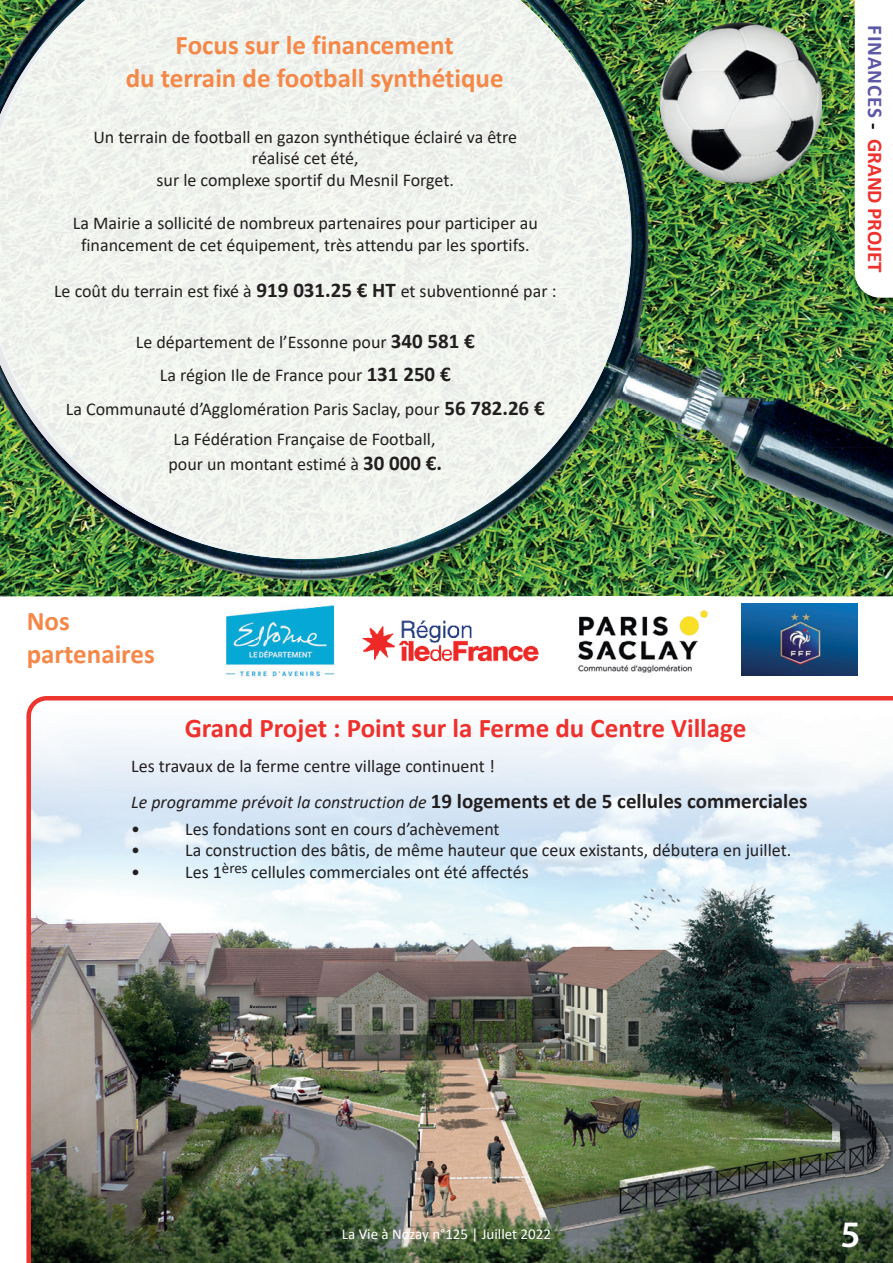
<style>
.page{position:relative;width:893px;height:1263px;background:#fff}
.page>*{position:absolute;margin:0;border:0;box-sizing:border-box;transform-origin:0 0}
.t1{font:600 37.5px "Myriad Pro";color:#fff}
.t2{font:700 27px/32.4px "Calibri";color:#f58848;text-align:center}
.t3{font:700 27px "Calibri";color:#ee312c}
.t4{font:700 21px "Calibri";color:#231f20}
.t5{font:700 21px "Calibri";color:#ee312c}
.t6{font:18px/21.6px "Calibri";color:#231f20;text-align:center}
.t7{font:15px "Calibri";color:#fff}
.s1{font-weight:700;font-size:21px}
.s2{font-weight:400;font-style:italic;font-size:18px}
.s3{color:#5d58a5}
.s4{color:#000001}
</style>
<div class="page">
<img style="left:26px;top:696px;width:867px;height:567px">
<img style="left:0;top:596px;width:566px;height:1px">
<img style="left:579px;top:0;width:271px;height:49px">
<img style="left:720px;top:596px;width:173px;height:8px">
<img style="left:0;top:458px;width:158px;height:138px">
<img style="left:158px;top:559px;width:105px;height:37px">
<img style="left:263px;top:547px;width:630px;height:49px">
<img style="left:481px;top:498px;width:412px;height:49px">
<img style="left:543px;top:448px;width:350px;height:50px">
<img style="left:631px;top:398px;width:262px;height:50px">
<img style="left:579px;top:49px;width:81px;height:50px">
<img style="left:631px;top:149px;width:262px;height:249px">
<img style="left:599px;top:99px;width:61px;height:50px">
<img style="left:822px;top:49px;width:28px;height:100px">
<img style="left:0;top:0;width:6px;height:101px">
<img style="left:0;top:101px;width:631px;height:357px">
<img style="left:6px;top:0;width:573px;height:102px">
<img style="left:62px;top:457px;width:481px;height:52px">
<img style="left:125px;top:508px;width:356px;height:51px">
<img style="left:579px;top:66px;width:20px;height:36px">
<img style="left:660px;top:22px;width:162px;height:162px">
<img style="left:225px;top:605px;width:110px;height:74px">
<img style="left:362px;top:620px;width:177px;height:42px">
<img style="left:577px;top:610px;width:131px;height:63px">
<img style="left:741px;top:604px;width:117px;height:72px">
<img style="left:850px;top:0;width:43px;height:310px">
<svg style="left:855px;top:0;width:38px;height:298px"></svg>
<h2 class="t2" style="left:126px;top:29px;width:379px">Focus sur le financement<br>du terrain de football synthétique</h2>
<p class="t6" style="left:93px;top:125px;width:425px">Un terrain de football en gazon synthétique éclairé va être réalisé cet été,<br>sur le complexe sportif du Mesnil Forget.</p>
<p class="t6" style="left:73px;top:212px;width:466px">La Mairie a sollicité de nombreux partenaires pour participer au financement de cet équipement, très attendu par les sportifs.</p>
<p class="t6" style="left:54px;top:280px;width:504px">Le coût du terrain est fixé à <span class="s1">919 031.25 € HT</span> et subventionné par :</p>
<p class="t6" style="left:66px;top:324px;width:480px;line-height:33.8px">Le département de l’Essonne pour <span class="s1">340 581 €<br></span>La région Ile de France pour <span class="s1">131 250 €<br></span>La Communauté d’Agglomération Paris Saclay, pour <span class="s1">56 782.26 €</span></p>
<p class="t6" style="left:168px;top:426px;width:275px;line-height:25.2px;text-align:left">La Fédération Française de Football, pour un montant estimé à <span class="s1">30 000 €.</span></p>
<h2 class="t2" style="left:27px;top:605px;width:130px;text-align:left">Nos partenaires</h2>
<h2 class="t3" style="left:185px;top:709px;width:563px">Grand Projet : Point sur la Ferme du Centre Village</h2>
<p class="t6" style="left:131px;top:755px;width:365px">Les travaux de la ferme centre village continuent !</p>
<p class="t4" style="left:131px;top:786px;width:678px"><span class="s2">Le programme prévoit la construction de</span> 19 logements et de 5 cellules commerciales</p>
<p class="t6" style="left:131px;top:818px;width:10px">•</p>
<p class="t6" style="left:185px;top:818px;width:316px">Les fondations sont en cours d’achèvement</p>
<p class="t6" style="left:131px;top:839px;width:10px">•</p>
<p class="t6" style="left:185px;top:839px;width:608px">La construction des bâtis, de même hauteur que ceux existants, débutera en juillet.</p>
<p class="t6" style="left:131px;top:861px;width:10px">•</p>
<p class="t6" style="left:185px;top:861px;width:345px">Les 1<sup>ères</sup> cellules commerciales ont été affectés</p>
<p class="t5" style="left:890px;top:25px;width:249px;rotate:90deg"><span class="s3">FINANCES</span> <span class="s4">-</span> GRAND PROJET</p>
<p class="t7" style="left:342px;top:1223px;width:211px">La Vie à Nozay n°125 | Juillet 2022</p>
<h1 class="t1" style="left:840px;top:1211px;width:22px">5</h1>
</div>
